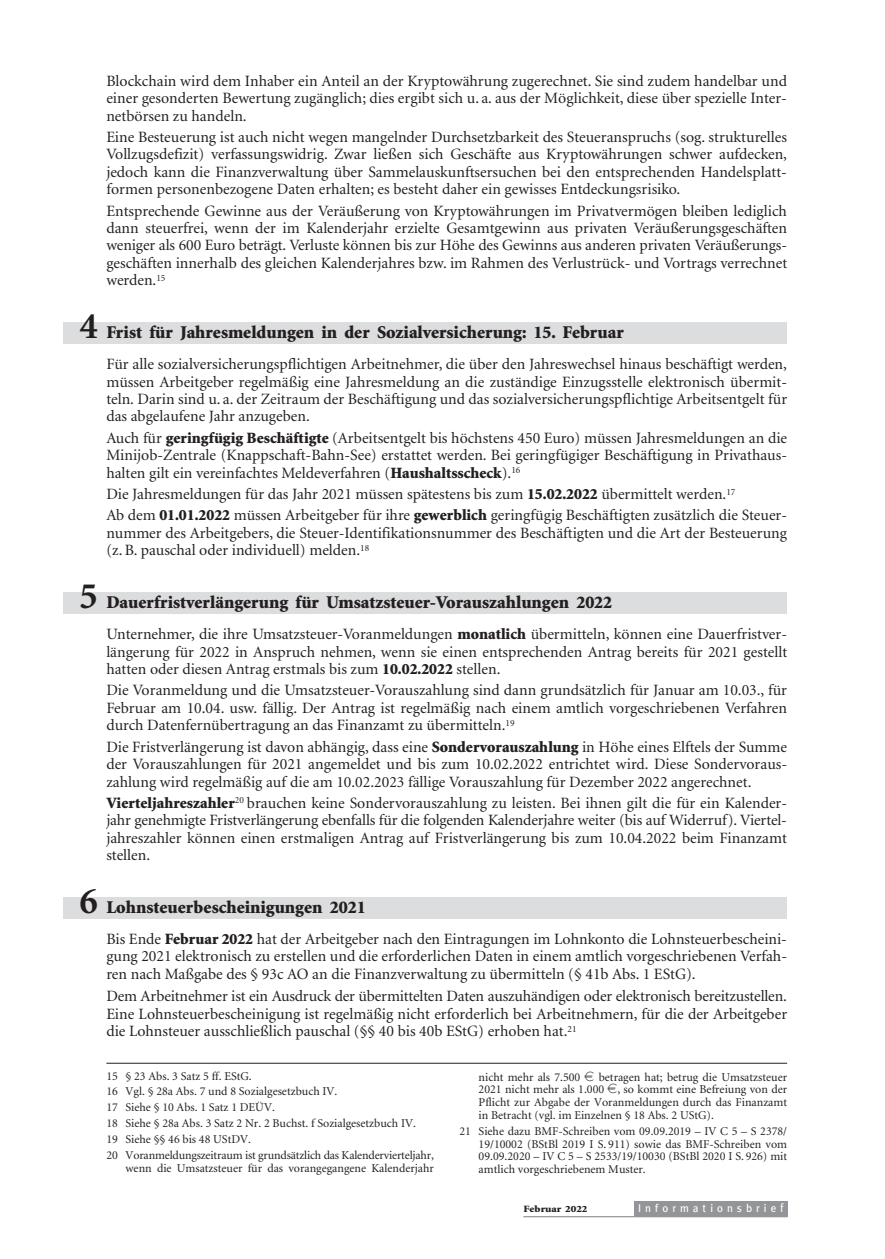
<style>
.page{position:relative;width:885px;height:1259px;background:#fff}
.page>*{position:absolute;margin:0;border:0;box-sizing:border-box;transform-origin:0 0}
.t1{font:900 18px "Minion";color:#231f20}
.t2{font:15.75px/17.4px "Minion";color:#231f20;text-align:justify}
.t3{font:12px/12.8px "Minion";color:#231f20;text-align:justify}
.t4{font:11.25px "Meta";letter-spacing:.36em;color:#fff}
.t5{font:900 9.6px "Minion";color:#231f20;scale:1.15 1}
.s1{font-weight:700;font-size:37.5px}
.s2{font-weight:900}
.s3{font-family:"Eurofont"}
.s4{font-size:12px}
</style>
<div class="page">
<div style="left:64px;top:322px;width:723px;height:22px;background:#dcddde"></div>
<div style="left:64px;top:592px;width:723px;height:21px;background:#dcddde"></div>
<div style="left:64px;top:897px;width:723px;height:21px;background:#dcddde"></div>
<div style="left:634px;top:1200px;width:153px;height:16px;background:#939598"></div>
<hr style="left:523px;top:1216px;width:264px;height:1px;background:#939598">
<hr style="left:106px;top:1063px;width:681px;height:1px;background:#231f20">
<p class="t2" style="left:106px;top:73px;width:682px">Blockchain wird dem Inhaber ein Anteil an der Kryptowährung zugerechnet. Sie sind zudem handelbar und einer gesonderten Bewertung zugänglich; dies ergibt sich u. a. aus der Möglichkeit, diese über spezielle Inter&shy;netbörsen zu handeln.</p>
<p class="t2" style="left:106px;top:129px;width:682px">Eine Besteuerung ist auch nicht wegen mangelnder Durchsetzbarkeit des Steueranspruchs (sog. strukturelles Vollzugsdefizit) verfassungswidrig. Zwar ließen sich Geschäfte aus Kryptowährungen schwer aufdecken, jedoch kann die Finanzverwaltung über Sammelauskunftsersuchen bei den entsprechenden Handelsplatt&shy;formen personenbezogene Daten erhalten; es besteht daher ein gewisses Entdeckungsrisiko.</p>
<p class="t2" style="left:106px;top:203px;width:682px">Entsprechende Gewinne aus der Veräußerung von Kryptowährungen im Privatvermögen bleiben lediglich dann steuerfrei, wenn der im Kalenderjahr erzielte Gesamtgewinn aus privaten Veräußerungsgeschäften weniger als 600 Euro beträgt. Verluste können bis zur Höhe des Gewinns aus anderen privaten Veräußerungs&shy;geschäften innerhalb des gleichen Kalenderjahres bzw. im Rahmen des Verlustrück- und Vortrags verrechnet werden.<sup>15</sup></p>
<p class="t1" style="left:79px;top:325px;width:546px"><span class="s1">4</span> Frist für Jahresmeldungen in der Sozialversicherung: 15. Februar</p>
<p class="t2" style="left:106px;top:357px;width:682px">Für alle sozialversicherungspflichtigen Arbeitnehmer, die über den Jahreswechsel hinaus beschäftigt werden, müssen Arbeitgeber regelmäßig eine Jahresmeldung an die zuständige Einzugsstelle elektronisch übermit&shy;teln. Darin sind u. a. der Zeitraum der Beschäftigung und das sozialversicherungspflichtige Arbeitsentgelt für das abgelaufene Jahr anzugeben.</p>
<p class="t2" style="left:106px;top:430px;width:682px">Auch für <span class="s2">geringfügig Beschäftigte</span> (Arbeitsentgelt bis höchstens 450 Euro) müssen Jahresmeldungen an die Minijob-Zentrale (Knappschaft-Bahn-See) erstattet werden. Bei geringfügiger Beschäftigung in Privathaus&shy;halten gilt ein vereinfachtes Meldeverfahren (<span class="s2">Haushaltsscheck</span>).<sup>16</sup></p>
<p class="t2" style="left:106px;top:485px;width:682px;line-height:21.3px">Die Jahresmeldungen für das Jahr 2021 müssen spätestens bis zum <span class="s2">15.02.2022</span> übermittelt werden.<sup>17<br></sup>Ab dem <span class="s2">01.01.2022</span> müssen Arbeitgeber für ihre <span class="s2">gewerblich</span> geringfügig Beschäftigten zusätzlich die Steuer-</p>
<p class="t2" style="left:106px;top:525px;width:682px">nummer des Arbeitgebers, die Steuer-Identifikationsnummer des Beschäftigten und die Art der Besteuerung (z. B. pauschal oder individuell) melden.<sup>18</sup></p>
<p class="t1" style="left:79px;top:595px;width:534px"><span class="s1">5</span> Dauerfristverlängerung für Umsatzsteuer-Vorauszahlungen 2022</p>
<p class="t2" style="left:106px;top:626px;width:682px">Unternehmer, die ihre Umsatzsteuer-Voranmeldungen <span class="s2">monatlich</span> übermitteln, können eine Dauerfristver&shy;längerung für 2022 in Anspruch nehmen, wenn sie einen entsprechenden Antrag bereits für 2021 gestellt hatten oder diesen Antrag erstmals bis zum <span class="s2">10.02.2022</span> stellen.</p>
<p class="t2" style="left:106px;top:683px;width:682px">Die Voranmeldung und die Umsatzsteuer-Vorauszahlung sind dann grundsätzlich für Januar am 10.03., für Februar am 10.04. usw. fällig. Der Antrag ist regelmäßig nach einem amtlich vorgeschriebenen Verfahren durch Datenfernübertragung an das Finanzamt zu übermitteln.<sup>19</sup></p>
<p class="t2" style="left:106px;top:739px;width:682px">Die Fristverlängerung ist davon abhängig, dass eine <span class="s2">Sondervorauszahlung</span> in Höhe eines Elftels der Summe der Vorauszahlungen für 2021 angemeldet und bis zum 10.02.2022 entrichtet wird. Diese Sondervoraus&shy;zahlung wird regelmäßig auf die am 10.02.2023 fällige Vorauszahlung für Dezember 2022 angerechnet.</p>
<p class="t2" style="left:106px;top:795px;width:682px"><span class="s2">Vierteljahreszahler</span><sup>20</sup> brauchen keine Sondervorauszahlung zu leisten. Bei ihnen gilt die für ein Kalender&shy;jahr genehmigte Fristverlängerung ebenfalls für die folgenden Kalenderjahre weiter (bis auf Widerruf). Viertel&shy;jahreszahler können einen erstmaligen Antrag auf Fristverlängerung bis zum 10.04.2022 beim Finanzamt stellen.</p>
<p class="t1" style="left:79px;top:900px;width:288px"><span class="s1">6</span> Lohnsteuerbescheinigungen 2021</p>
<p class="t2" style="left:106px;top:931px;width:682px">Bis Ende <span class="s2">Februar 2022</span> hat der Arbeitgeber nach den Eintragungen im Lohnkonto die Lohnsteuerbescheini&shy;gung 2021 elektronisch zu erstellen und die erforderlichen Daten in einem amtlich vorgeschriebenen Verfah&shy;ren nach Maßgabe des § 93c AO an die Finanzverwaltung zu übermitteln (§ 41b Abs. 1 EStG).</p>
<p class="t2" style="left:106px;top:989px;width:682px">Dem Arbeitnehmer ist ein Ausdruck der übermittelten Daten auszuhändigen oder elektronisch bereitzustellen.<br>Eine Lohnsteuerbescheinigung ist regelmäßig nicht erforderlich bei Arbeitnehmern, für die der Arbeitgeber die Lohnsteuer ausschließlich pauschal (§§ 40 bis 40b EStG) erhoben hat.<sup>21</sup></p>
<p class="t3" style="left:106px;top:1068px;width:329px;line-height:15.9px;text-align:left">15 § 23 Abs. 3 Satz 5 ff. EStG.<br>16 Vgl. § 28a Abs. 7 und 8 Sozialgesetzbuch IV.<br>17 Siehe § 10 Abs. 1 Satz 1 DEÜV.<br>18 Siehe § 28a Abs. 3 Satz 2 Nr. 2 Buchst. f Sozialgesetzbuch IV.<br>19 Siehe §§ 46 bis 48 UStDV.<br>20 Voranmeldungszeitraum ist grundsätzlich das Kalendervierteljahr,</p>
<p class="t3" style="left:125px;top:1162px;width:310px">wenn die Umsatzsteuer für das vorangegangene Kalenderjahr</p>
<p class="t3" style="left:478px;top:1071px;width:310px">nicht mehr als 7.500 <span class="s3">e</span> betragen hat; betrug die Umsatzsteuer 2021 nicht mehr als 1.000 <span class="s3">e</span>, so kommt eine Befreiung von der Pflicht zur Abgabe der Voranmeldungen durch das Finanzamt in Betracht (vgl. im Einzelnen § 18 Abs. 2 UStG).</p>
<p class="t3" style="left:478px;top:1125px;width:310px;text-indent:-19px">21 Siehe dazu BMF-Schreiben vom 09.09.2019 – IV C 5 – S 2378/ 19/10002 (BStBl 2019 I S. 911) sowie das BMF-Schreiben vom 09.09.2020 – IV C 5 – S 2533/19/10030 (BStBl 2020 I S. 926) mit amtlich vorgeschriebenem Muster.</p>
<p class="t5" style="left:523px;top:1205px;width:57px">Februar 2022</p>
<p class="t4" style="left:638px;top:1201px;width:147px">Informationsbrie<span class="s4">f</span></p>
</div>
